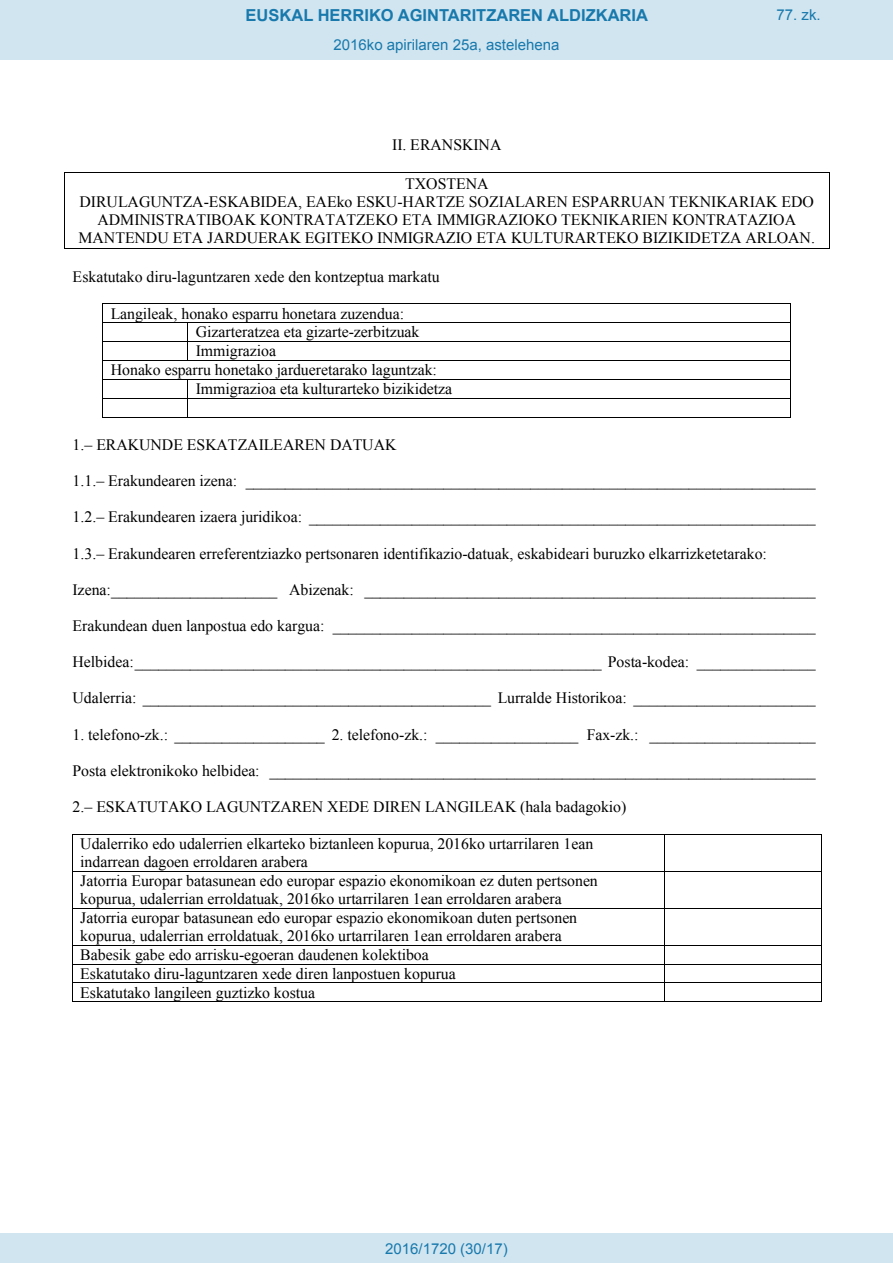
<style>
.page{position:relative;width:893px;height:1263px;background:#fff}
.page>*{position:absolute;margin:0;border:0;box-sizing:border-box;transform-origin:0 0}
.t1{font:700 16.5px "Arial";color:#1879ad}
.t2{font:15.9px/18.6px "Times New Roman";color:#000;text-align:center}
.Paginacion_Centro{font:15px "Arial";color:#1879ad}
</style>
<div class="page">
<hr style="left:65px;top:172px;width:764px;height:1px;background:#000">
<hr style="left:65px;top:249px;width:764px;height:1px;background:#000">
<svg style="left:64px;top:172px;width:1px;height:77px"></svg>
<svg style="left:829px;top:172px;width:1px;height:77px"></svg>
<hr style="left:103px;top:303px;width:687px;height:1px;background:#000">
<hr style="left:103px;top:322px;width:84px;height:1px;background:#000">
<hr style="left:188px;top:322px;width:602px;height:1px;background:#000">
<hr style="left:103px;top:341px;width:84px;height:1px;background:#000">
<hr style="left:188px;top:341px;width:602px;height:1px;background:#000">
<hr style="left:103px;top:360px;width:84px;height:1px;background:#000">
<svg style="left:187px;top:322px;width:1px;height:39px"></svg>
<hr style="left:188px;top:360px;width:602px;height:1px;background:#000">
<hr style="left:103px;top:379px;width:84px;height:1px;background:#000">
<hr style="left:188px;top:379px;width:602px;height:1px;background:#000">
<hr style="left:103px;top:398px;width:84px;height:1px;background:#000">
<hr style="left:188px;top:398px;width:602px;height:1px;background:#000">
<svg style="left:102px;top:303px;width:1px;height:115px"></svg>
<hr style="left:103px;top:417px;width:84px;height:1px;background:#000">
<svg style="left:187px;top:379px;width:1px;height:39px"></svg>
<hr style="left:188px;top:417px;width:602px;height:1px;background:#000">
<svg style="left:790px;top:303px;width:1px;height:115px"></svg>
<hr style="left:72px;top:834px;width:592px;height:1px;background:#000">
<hr style="left:665px;top:834px;width:156px;height:1px;background:#000">
<hr style="left:72px;top:835px;width:1px;height:36px;background:#000">
<hr style="left:664px;top:835px;width:1px;height:36px;background:#000">
<hr style="left:821px;top:835px;width:1px;height:36px;background:#000">
<hr style="left:72px;top:871px;width:592px;height:1px;background:#000">
<hr style="left:665px;top:871px;width:156px;height:1px;background:#000">
<hr style="left:72px;top:872px;width:1px;height:36px;background:#000">
<hr style="left:664px;top:872px;width:1px;height:36px;background:#000">
<hr style="left:821px;top:872px;width:1px;height:36px;background:#000">
<hr style="left:72px;top:908px;width:592px;height:1px;background:#000">
<hr style="left:665px;top:908px;width:156px;height:1px;background:#000">
<hr style="left:72px;top:909px;width:1px;height:36px;background:#000">
<hr style="left:664px;top:909px;width:1px;height:36px;background:#000">
<hr style="left:821px;top:909px;width:1px;height:36px;background:#000">
<hr style="left:72px;top:945px;width:592px;height:1px;background:#000">
<hr style="left:665px;top:945px;width:156px;height:1px;background:#000">
<hr style="left:72px;top:964px;width:592px;height:1px;background:#000">
<hr style="left:665px;top:964px;width:156px;height:1px;background:#000">
<hr style="left:72px;top:982px;width:592px;height:1px;background:#000">
<hr style="left:665px;top:982px;width:156px;height:1px;background:#000">
<svg style="left:72px;top:946px;width:1px;height:55px"></svg>
<hr style="left:72px;top:1001px;width:592px;height:1px;background:#000">
<svg style="left:664px;top:945px;width:1px;height:57px"></svg>
<hr style="left:665px;top:1001px;width:156px;height:1px;background:#000">
<svg style="left:821px;top:945px;width:1px;height:57px"></svg>
<div style="left:0;top:0;width:893px;height:60px;background:#d0e5f0"></div>
<div style="left:0;top:1233px;width:893px;height:30px;background:#d0e5f0"></div>
<p class="t1" style="left:246px;top:4px;width:404px">EUSKAL HERRIKO AGINTARITZAREN ALDIZKARIA</p>
<p class="Paginacion_Centro" style="left:776px;top:5px;width:46px">77. zk.</p>
<p class="Paginacion_Centro" style="left:333px;top:35px;width:227px">2016ko apirilaren 25a, astelehena</p>
<p class="t2" style="left:392px;top:135px;width:111px">II. ERANSKINA</p>
<p class="t2" style="left:79px;top:174px;width:738px;line-height:18.1px">TXOSTENA<br>DIRULAGUNTZA-ESKABIDEA, EAEko ESKU-HARTZE SOZIALAREN ESPARRUAN TEKNIKARIAK EDO ADMINISTRATIBOAK KONTRATATZEKO ETA IMMIGRAZIOKO TEKNIKARIEN KONTRATAZIOA MANTENDU ETA JARDUERAK EGITEKO INMIGRAZIO ETA KULTURARTEKO BIZIKIDETZA ARLOAN.</p>
<p class="t2" style="left:73px;top:267px;width:368px">Eskatutako diru-laguntzaren xede den kontzeptua markatu</p>
<p class="t2" style="left:111px;top:304px;width:295px">Langileak, honako esparru honetara zuzendua:</p>
<p class="t2" style="left:196px;top:322px;width:225px">Gizarteratzea eta gizarte-zerbitzuak</p>
<p class="t2" style="left:196px;top:341px;width:82px">Immigrazioa</p>
<p class="t2" style="left:111px;top:360px;width:328px">Honako esparru honetako jardueretarako laguntzak:</p>
<p class="t2" style="left:196px;top:379px;width:258px">Immigrazioa eta kulturarteko bizikidetza</p>
<p class="t2" style="left:73px;top:435px;width:326px">1.– ERAKUNDE ESKATZAILEAREN DATUAK</p>
<p class="t2" style="left:73px;top:471px;width:744px">1.1.– Erakundearen izena: ________________________________________________________________________</p>
<p class="t2" style="left:73px;top:507px;width:744px">1.2.– Erakundearen izaera juridikoa: ________________________________________________________________</p>
<p class="t2" style="left:73px;top:544px;width:696px">1.3.– Erakundearen erreferentziazko pertsonaren identifikazio-datuak, eskabideari buruzko elkarrizketetarako:</p>
<p class="t2" style="left:73px;top:580px;width:744px">Izena:_____________________ Abizenak: _________________________________________________________</p>
<p class="t2" style="left:72px;top:616px;width:745px">Erakundean duen lanpostua edo kargua: _____________________________________________________________</p>
<p class="t2" style="left:72px;top:652px;width:745px">Helbidea: ___________________________________________________________ Posta-kodea: _______________</p>
<p class="t2" style="left:72px;top:688px;width:745px">Udalerria: ____________________________________________ Lurralde Historikoa: _______________________</p>
<p class="t2" style="left:72px;top:725px;width:745px">1. telefono-zk.: ___________________ 2. telefono-zk.: __________________ Fax-zk.: _____________________</p>
<p class="t2" style="left:72px;top:761px;width:745px">Posta elektronikoko helbidea: _____________________________________________________________________</p>
<p class="t2" style="left:73px;top:797px;width:555px">2.– ESKATUTAKO LAGUNTZAREN XEDE DIREN LANGILEAK (hala badagokio)</p>
<p class="t2" style="left:80px;top:834px;width:519px;text-align:left">Udalerriko edo udalerrien elkarteko biztanleen kopurua, 2016ko urtarrilaren 1ean indarrean dagoen erroldaren arabera<br>Jatorria Europar batasunean edo europar espazio ekonomikoan ez duten pertsonen kopurua, udalerrian erroldatuak, 2016ko urtarrilaren 1ean erroldaren arabera Jatorria europar batasunean edo europar espazio ekonomikoan duten pertsonen kopurua, udalerrian erroldatuak, 2016ko urtarrilaren 1ean erroldaren arabera Babesik gabe edo arrisku-egoeran daudenen kolektiboa<br>Eskatutako diru-laguntzaren xede diren lanpostuen kopurua<br>Eskatutako langileen guztizko kostua</p>
<p class="Paginacion_Centro" style="left:385px;top:1238px;width:124px">2016/1720 (30/17)</p>
</div>
